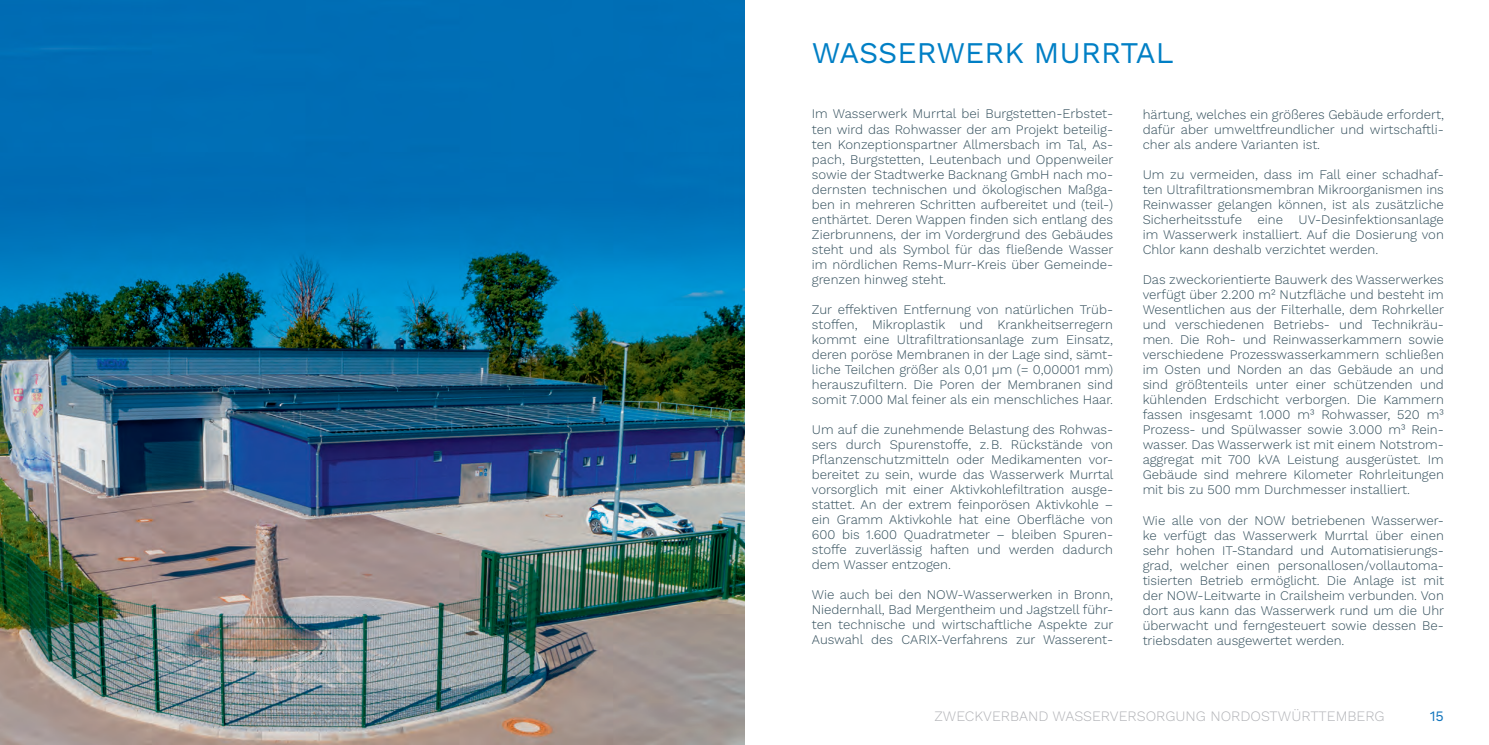
<style>
.page{position:relative;width:1489px;height:745px;background:#fff}
.page>*{position:absolute;margin:0;border:0;box-sizing:border-box;transform-origin:0 0}
.t1{font:30px "Work Sans";color:#007fc5}
.t2{font:300 14.38px "Work Sans";color:#b2b3b7}
.t3{font:14.38px "Work Sans";color:#1074bc}
.t4{font:300 13.12px/15px "Work Sans";color:#304c59;text-align:justify}
</style>
<div class="page">
<img style="left:0;top:0;width:744px;height:744px">
<h1 class="t1" style="left:811px;top:35px;width:363px">WASSERWERK MURRTAL</h1>
<p class="t4" style="left:811px;top:107px;width:303px">Im Wasserwerk Murrtal bei Burgstetten-Erbstet&shy;ten wird das Rohwasser der am Projekt beteilig&shy;ten Konzeptionspartner Allmersbach im Tal, As&shy;pach, Burgstetten, Leutenbach und Oppenweiler sowie der Stadtwerke Backnang GmbH nach mo&shy;dernsten technischen und ökologischen Maßga&shy;ben in mehreren Schritten aufbereitet und (teil-) enthärtet. Deren Wappen finden sich entlang des Zierbrunnens, der im Vordergrund des Gebäudes steht und als Symbol für das fließende Wasser im nördlichen Rems-Murr-Kreis über Gemeinde&shy;grenzen hinweg steht.</p>
<p class="t4" style="left:811px;top:302px;width:303px">Zur effektiven Entfernung von natürlichen Trüb&shy;stoffen, Mikroplastik und Krankheitserregern kommt eine Ultrafiltrationsanlage zum Einsatz, deren poröse Membranen in der Lage sind, sämt&shy;liche Teilchen größer als 0,01 µm (= 0,00001 mm) herauszufiltern. Die Poren der Membranen sind somit 7.000 Mal feiner als ein menschliches Haar.</p>
<p class="t4" style="left:811px;top:422px;width:303px">Um auf die zunehmende Belastung des Rohwas&shy;sers durch Spurenstoffe, z.B. Rückstände von Pflanzenschutzmitteln oder Medikamenten vor&shy;bereitet zu sein, wurde das Wasserwerk Murrtal vorsorglich mit einer Aktivkohlefiltration ausge&shy;stattet. An der extrem feinporösen Aktivkohle – ein Gramm Aktivkohle hat eine Oberfläche von 600 bis 1.600 Quadratmeter – bleiben Spuren&shy;stoffe zuverlässig haften und werden dadurch dem Wasser entzogen.</p>
<p class="t4" style="left:811px;top:587px;width:303px">Wie auch bei den NOW-Wasserwerken in Bronn, Niedernhall, Bad Mergentheim und Jagstzell führ&shy;ten technische und wirtschaftliche Aspekte zur Auswahl des CARIX-Verfahrens zur Wasserent-</p>
<p class="t4" style="left:1142px;top:107px;width:303px">härtung, welches ein größeres Gebäude erfordert, dafür aber umweltfreundlicher und wirtschaftli&shy;cher als andere Varianten ist.</p>
<p class="t4" style="left:1142px;top:167px;width:303px">Um zu vermeiden, dass im Fall einer schadhaf&shy;ten Ultrafiltrationsmembran Mikroorganismen ins Reinwasser gelangen können, ist als zusätzliche Sicherheitsstufe eine UV-Desinfektionsanlage im Wasserwerk installiert. Auf die Dosierung von Chlor kann deshalb verzichtet werden.</p>
<p class="t4" style="left:1142px;top:272px;width:303px">Das zweckorientierte Bauwerk des Wasserwerkes verfügt über 2.200 m² Nutzfläche und besteht im Wesentlichen aus der Filterhalle, dem Rohrkeller und verschiedenen Betriebs- und Technikräu&shy;men. Die Roh- und Reinwasserkammern sowie verschiedene Prozesswasserkammern schließen im Osten und Norden an das Gebäude an und sind größtenteils unter einer schützenden und kühlenden Erdschicht verborgen. Die Kammern fassen insgesamt 1.000 m³ Rohwasser, 520 m³<br>Prozess- und Spülwasser sowie 3.000 m³ Rein&shy;wasser. Das Wasserwerk ist mit einem Notstrom&shy;aggregat mit 700 kVA Leistung ausgerüstet. Im Gebäude sind mehrere Kilometer Rohrleitungen mit bis zu 500 mm Durchmesser installiert.</p>
<p class="t4" style="left:1142px;top:512px;width:303px">Wie alle von der NOW betriebenen Wasserwer&shy;ke verfügt das Wasserwerk Murrtal über einen sehr hohen IT-Standard und Automatisierungs&shy;grad, welcher einen personallosen/vollautoma&shy;tisierten Betrieb ermöglicht. Die Anlage ist mit der NOW-Leitwarte in Crailsheim verbunden. Von dort aus kann das Wasserwerk rund um die Uhr überwacht und ferngesteuert sowie dessen Be&shy;triebsdaten ausgewertet werden.</p>
<p class="t2" style="left:934px;top:707px;width:452px">ZWECKVERBAND WASSERVERSORGUNG NORDOSTWÜRTTEMBERG</p>
<p class="t3" style="left:1429px;top:706px;width:16px">15</p>
</div>
